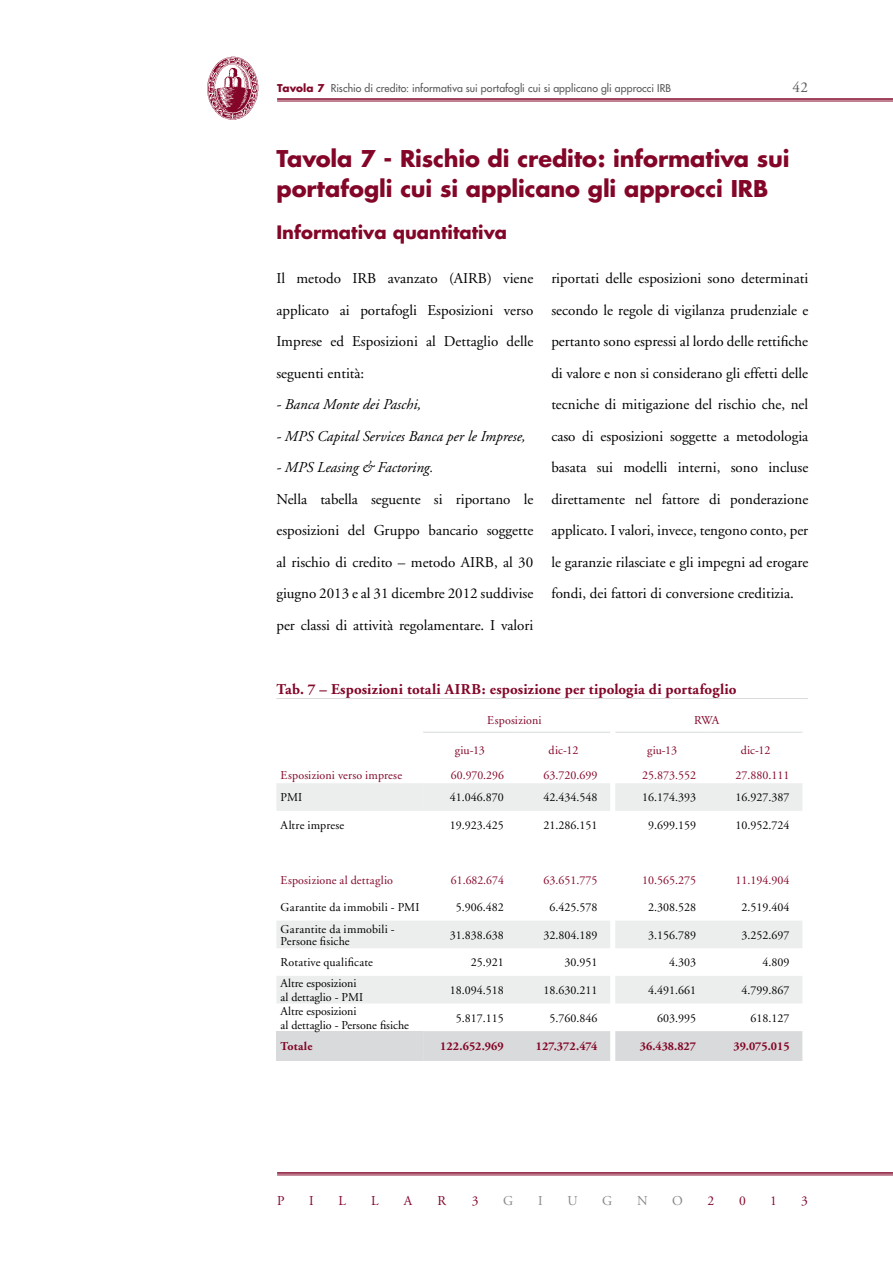
<style>
.page{position:relative;width:893px;height:1263px;background:#fff}
.page>*{position:absolute;margin:0;border:0;box-sizing:border-box;transform-origin:0 0}
.t1{font:700 22.5px/30px "Futura";letter-spacing:-.005em;color:#830628}
.t2{font:700 18px "Futura";color:#830628}
.t3{font:15px/31.5px "Adobe Garamond";color:#000;text-align:justify}
.t4{font:italic 15px "Adobe Garamond";color:#000}
.t5{font:700 15px "Adobe Garamond";letter-spacing:.01em;color:#830628}
.t6{font:15px "Adobe Garamond";color:#58585a}
.t7{font:13.5px "Adobe Garamond";color:#830628}
.t8{font:13.5px "Adobe Garamond";color:#87888a}
.t9{font:12px/14.4px "Adobe Garamond";color:#000}
.t10{font:12px "Adobe Garamond";color:#830628}
.t11{font:700 12px "Adobe Garamond";color:#830628}
.t12{font:12px "Adobe Garamond";letter-spacing:.025em;color:#000}
.t13{font:12px "Adobe Garamond";letter-spacing:.02em;color:#830628}
.t14{font:12px "Adobe Garamond";letter-spacing:.02em;color:#000}
.t15{font:10.5px "Futura";letter-spacing:.005em;color:#58585a}
.s1{font-weight:700;color:#830628}
</style>
<div class="page">
<hr style="left:277px;top:1172px;width:616px;height:2px;background:#830628">
<hr style="left:277px;top:1175px;width:616px;height:1px;background:#830628">
<hr style="left:277px;top:98px;width:616px;height:2px;background:#830628">
<hr style="left:277px;top:101px;width:616px;height:1px;background:#830628">
<img style="left:208px;top:56px;width:51px;height:64px">
<hr style="left:276px;top:698px;width:532px;height:1px;background:#d9dadb">
<svg style="left:276px;top:783px;width:526px;height:220px"></svg>
<div style="left:276px;top:1031px;width:147px;height:30px;background:#d9dadb"></div>
<div style="left:423px;top:1031px;width:379px;height:30px;background:#d9dadb"></div>
<hr style="left:423px;top:732px;width:94px;height:1px;background:#d9dadb">
<hr style="left:517px;top:732px;width:93px;height:1px;background:#d9dadb">
<hr style="left:615px;top:732px;width:94px;height:1px;background:#d9dadb">
<hr style="left:709px;top:732px;width:93px;height:1px;background:#d9dadb">
<p class="t15" style="left:277px;top:81px;width:395px"><span class="s1">Tavola 7</span> Rischio di credito: informativa sui portafogli cui si applicano gli approcci IRB</p>
<p class="t6" style="left:793px;top:79px;width:17px">42</p>
<h1 class="t1" style="left:276px;top:143px;width:515px">Tavola 7 - Rischio di credito: informativa sui portafogli cui si applicano gli approcci IRB</h1>
<p class="t2" style="left:276px;top:220px;width:232px">Informativa quantitativa</p>
<p class="t3" style="left:276px;top:263px;width:258px">Il metodo IRB avanzato (AIRB) viene applicato ai portafogli Esposizioni verso Imprese ed Esposizioni al Dettaglio delle seguenti entità:</p>
<p class="t4" style="left:276px;top:396px;width:146px">- Banca Monte dei Paschi,</p>
<p class="t4" style="left:276px;top:428px;width:251px">- MPS Capital Services Banca per le Imprese,</p>
<p class="t4" style="left:276px;top:459px;width:159px">- MPS Leasing &amp; Factoring.</p>
<p class="t3" style="left:276px;top:483px;width:258px">Nella tabella seguente si riportano le esposizioni del Gruppo bancario soggette al rischio di credito – metodo AIRB, al 30 giugno 2013 e al 31 dicembre 2012 suddivise per classi di attività regolamentare. I valori</p>
<p class="t3" style="left:551px;top:263px;width:259px">riportati delle esposizioni sono determinati secondo le regole di vigilanza prudenziale e pertanto sono espressi al lordo delle rettifiche di valore e non si considerano gli effetti delle tecniche di mitigazione del rischio che, nel caso di esposizioni soggette a metodologia basata sui modelli interni, sono incluse direttamente nel fattore di ponderazione applicato. I valori, invece, tengono conto, per le garanzie rilasciate e gli impegni ad erogare fondi, dei fattori di conversione creditizia.</p>
<p class="t5" style="left:276px;top:681px;width:462px">Tab. 7 – Esposizioni totali AIRB: esposizione per tipologia di portafoglio</p>
<p class="t10" style="left:487px;top:713px;width:56px">Esposizioni</p>
<p class="t10" style="left:694px;top:713px;width:27px">RWA</p>
<p class="t10" style="left:455px;top:743px;width:32px">giu-13</p>
<p class="t10" style="left:548px;top:743px;width:31px">dic-12</p>
<p class="t10" style="left:647px;top:743px;width:32px">giu-13</p>
<p class="t10" style="left:741px;top:743px;width:31px">dic-12</p>
<p class="t10" style="left:281px;top:769px;width:123px">Esposizioni verso imprese</p>
<p class="t10" style="left:451px;top:769px;width:54px">60.970.296</p>
<p class="t10" style="left:543px;top:769px;width:55px">63.720.699</p>
<p class="t10" style="left:642px;top:769px;width:55px">25.873.552</p>
<p class="t10" style="left:736px;top:769px;width:55px">27.880.111</p>
<p class="t9" style="left:281px;top:791px;width:22px">PMI</p>
<p class="t9" style="left:450px;top:791px;width:55px">41.046.870</p>
<p class="t9" style="left:543px;top:791px;width:55px">42.434.548</p>
<p class="t9" style="left:642px;top:791px;width:55px">16.174.393</p>
<p class="t9" style="left:736px;top:791px;width:55px">16.927.387</p>
<p class="t9" style="left:281px;top:818px;width:65px">Altre imprese</p>
<p class="t9" style="left:450px;top:818px;width:55px">19.923.425</p>
<p class="t9" style="left:543px;top:818px;width:55px">21.286.151</p>
<p class="t9" style="left:648px;top:818px;width:49px">9.699.159</p>
<p class="t9" style="left:736px;top:818px;width:55px">10.952.724</p>
<p class="t13" style="left:281px;top:873px;width:114px">Esposizione al dettaglio</p>
<p class="t10" style="left:451px;top:873px;width:54px">61.682.674</p>
<p class="t10" style="left:543px;top:873px;width:55px">63.651.775</p>
<p class="t10" style="left:642px;top:873px;width:55px">10.565.275</p>
<p class="t10" style="left:736px;top:873px;width:55px">11.194.904</p>
<p class="t12" style="left:281px;top:901px;width:139px">Garantite da immobili - PMI</p>
<p class="t9" style="left:456px;top:900px;width:49px">5.906.482</p>
<p class="t9" style="left:549px;top:900px;width:49px">6.425.578</p>
<p class="t9" style="left:648px;top:900px;width:49px">2.308.528</p>
<p class="t9" style="left:742px;top:900px;width:49px">2.519.404</p>
<p class="t9" style="left:281px;top:923px;width:116px;line-height:12px">Garantite da immobili -<br>Persone fisiche</p>
<p class="t9" style="left:450px;top:928px;width:55px">31.838.638</p>
<p class="t9" style="left:543px;top:928px;width:55px">32.804.189</p>
<p class="t9" style="left:648px;top:928px;width:49px">3.156.789</p>
<p class="t9" style="left:742px;top:928px;width:50px">3.252.697</p>
<p class="t14" style="left:281px;top:956px;width:94px">Rotative qualificate</p>
<p class="t9" style="left:471px;top:956px;width:34px">25.921</p>
<p class="t9" style="left:564px;top:956px;width:34px">30.951</p>
<p class="t9" style="left:669px;top:956px;width:28px">4.303</p>
<p class="t9" style="left:763px;top:956px;width:28px">4.809</p>
<p class="t9" style="left:281px;top:976px;width:83px">Altre esposizioni al dettaglio - PMI</p>
<p class="t9" style="left:450px;top:983px;width:55px">18.094.518</p>
<p class="t9" style="left:543px;top:983px;width:55px">18.630.211</p>
<p class="t9" style="left:648px;top:983px;width:49px">4.491.661</p>
<p class="t9" style="left:742px;top:983px;width:49px">4.799.867</p>
<p class="t9" style="left:281px;top:1004px;width:130px">Altre esposizioni<br>al dettaglio - Persone fisiche</p>
<p class="t9" style="left:456px;top:1011px;width:49px">5.817.115</p>
<p class="t9" style="left:549px;top:1011px;width:49px">5.760.846</p>
<p class="t9" style="left:657px;top:1011px;width:40px">603.995</p>
<p class="t9" style="left:751px;top:1011px;width:40px">618.127</p>
<p class="t11" style="left:281px;top:1040px;width:33px">Totale</p>
<p class="t11" style="left:440px;top:1040px;width:65px">122.652.969</p>
<p class="t11" style="left:536px;top:1040px;width:63px">127.372.474</p>
<p class="t11" style="left:640px;top:1040px;width:58px">36.438.827</p>
<p class="t11" style="left:733px;top:1040px;width:58px">39.075.015</p>
<p class="t7" style="left:277px;top:1193px;width:8px">P</p>
<p class="t7" style="left:309px;top:1193px;width:6px">i</p>
<p class="t7" style="left:339px;top:1193px;width:9px">l</p>
<p class="t7" style="left:371px;top:1193px;width:9px">l</p>
<p class="t7" style="left:404px;top:1193px;width:10px">a</p>
<p class="t7" style="left:438px;top:1193px;width:10px">r</p>
<p class="t7" style="left:472px;top:1193px;width:8px">3</p>
<p class="t8" style="left:503px;top:1193px;width:8px">g</p>
<p class="t8" style="left:538px;top:1193px;width:6px">i</p>
<p class="t8" style="left:567px;top:1193px;width:12px">u</p>
<p class="t8" style="left:602px;top:1193px;width:8px">g</p>
<p class="t8" style="left:637px;top:1193px;width:12px">n</p>
<p class="t8" style="left:672px;top:1193px;width:12px">o</p>
<p class="t7" style="left:708px;top:1193px;width:8px">2</p>
<p class="t7" style="left:739px;top:1193px;width:8px">0</p>
<p class="t7" style="left:770px;top:1193px;width:8px">1</p>
<p class="t7" style="left:801px;top:1193px;width:8px">3</p>
</div>
